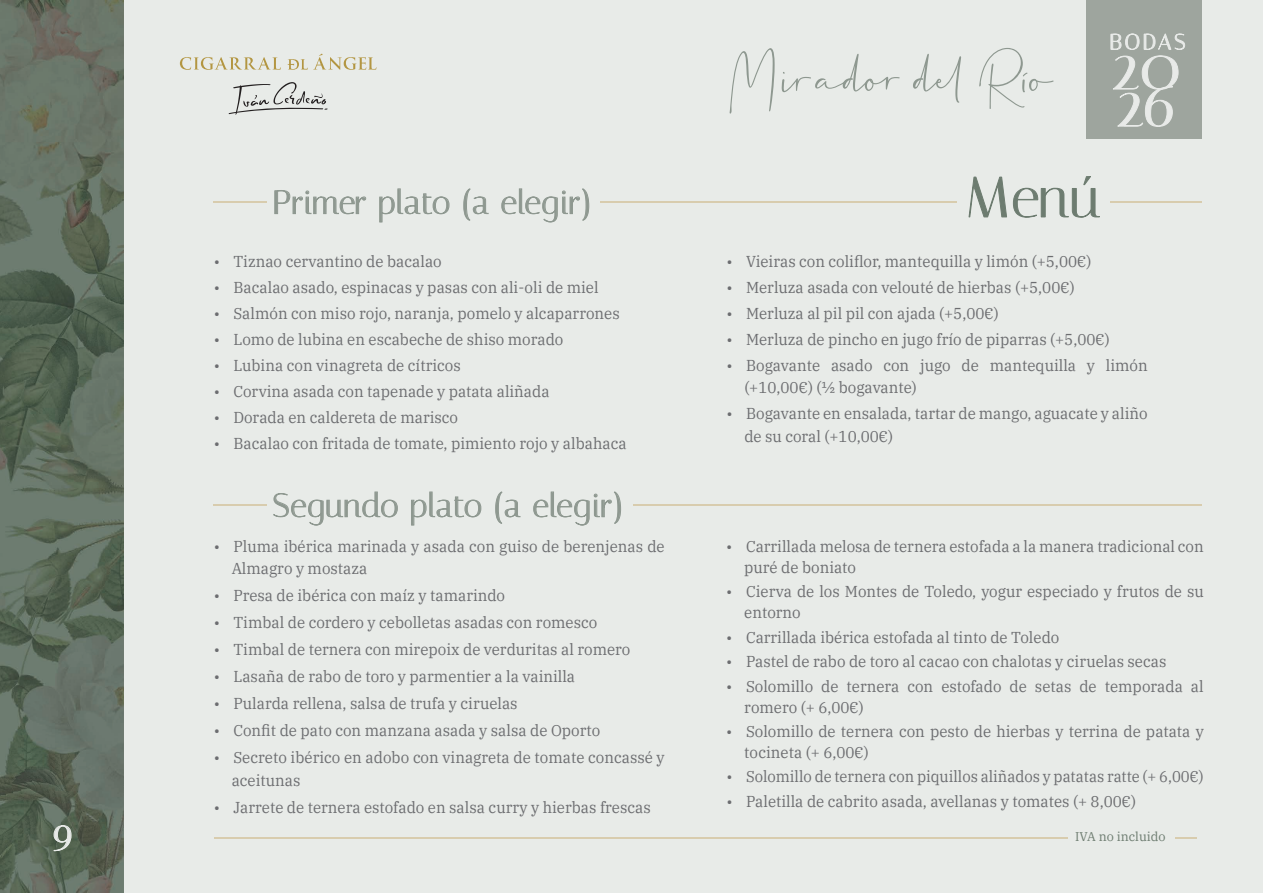
<style>
.page{position:relative;width:1263px;height:893px;background:#e8ebe8}
.page>*{position:absolute;margin:0;border:0;box-sizing:border-box;transform-origin:0 0}
.t1{font:56.85px "Italiana";color:#6d7c70}
.t2{font:41.4px "Italiana";color:#e8eae8}
.t3{font:33px "Italiana";letter-spacing:.02em;color:#8e9890}
.t4{font:15.75px/22.5px "IBM Plex Serif";color:#6c6d70;scale:.96 1}
.t5{font:15.75px "IBM Plex Serif";color:#6c6d70;scale:.94 1}
.t6{font:12.6px "IBM Plex Serif";color:#6d7c70}
</style>
<div class="page">
<img style="left:0;top:0;width:124px;height:893px">
<svg style="left:53px;top:825px;width:19px;height:26px"></svg>
<svg style="left:288px;top:54px;width:88px;height:16px"></svg>
<svg style="left:180px;top:57px;width:101px;height:13px"></svg>
<svg style="left:228px;top:82px;width:100px;height:33px"></svg>
<div style="left:1086px;top:0;width:116px;height:139px;background:#9ea59e"></div>
<svg style="left:1110px;top:33px;width:75px;height:94px"></svg>
<svg style="left:969px;top:177px;width:38px;height:40px"></svg>
<svg style="left:1013px;top:176px;width:87px;height:41px"></svg>
<hr style="left:1110px;top:201px;width:91px;height:2px;background:#d8ccae">
<hr style="left:213px;top:201px;width:54px;height:2px;background:#d8ccae">
<hr style="left:601px;top:201px;width:356px;height:2px;background:#d8ccae">
<svg style="left:274px;top:190px;width:92px;height:24px"></svg>
<svg style="left:379px;top:188px;width:70px;height:34px"></svg>
<svg style="left:463px;top:188px;width:25px;height:33px"></svg>
<svg style="left:501px;top:188px;width:88px;height:34px"></svg>
<hr style="left:213px;top:504px;width:54px;height:2px;background:#d8ccae">
<hr style="left:633px;top:504px;width:569px;height:2px;background:#d8ccae">
<svg style="left:273px;top:492px;width:125px;height:33px"></svg>
<svg style="left:411px;top:492px;width:70px;height:33px"></svg>
<svg style="left:495px;top:491px;width:25px;height:33px"></svg>
<svg style="left:533px;top:491px;width:88px;height:34px"></svg>
<hr style="left:214px;top:837px;width:854px;height:2px;background:#d8ccae">
<hr style="left:1176px;top:837px;width:21px;height:2px;background:#d8ccae">
<svg style="left:730px;top:48px;width:45px;height:66px"></svg>
<svg style="left:782px;top:54px;width:118px;height:38px"></svg>
<svg style="left:913px;top:54px;width:48px;height:49px"></svg>
<svg style="left:979px;top:48px;width:74px;height:61px"></svg>
<h2 class="t2" style="left:52px;top:808px;width:22px">9</h2>
<h3 class="t3" style="left:273px;top:183px;width:320px">Primer plato (a elegir)</h3>
<p class="t4" style="left:214px;top:249px;width:239px">• Tiznao cervantino de bacalao</p>
<p class="t4" style="left:214px;top:275px;width:402px">• Bacalao asado, espinacas y pasas con ali-oli de miel</p>
<p class="t4" style="left:214px;top:301px;width:424px">• Salmón con miso rojo, naranja, pomelo y alcaparrones</p>
<p class="t4" style="left:214px;top:326px;width:366px">• Lomo de lubina en escabeche de shiso morado</p>
<p class="t4" style="left:214px;top:352px;width:259px">• Lubina con vinagreta de cítricos</p>
<p class="t4" style="left:214px;top:378px;width:351px">• Corvina asada con tapenade y patata aliñada</p>
<p class="t4" style="left:214px;top:404px;width:256px">• Dorada en caldereta de marisco</p>
<p class="t4" style="left:214px;top:430px;width:432px">• Bacalao con fritada de tomate, pimiento rojo y albahaca</p>
<h3 class="t3" style="left:273px;top:486px;width:352px">Segundo plato (a elegir)</h3>
<p class="t4" style="left:232px;top:534px;width:452px;text-indent:-18px">• Pluma ibérica marinada y asada con guiso de berenjenas de<br>Almagro y mostaza</p>
<p class="t4" style="left:214px;top:583px;width:305px">• Presa de ibérica con maíz y tamarindo</p>
<p class="t4" style="left:214px;top:610px;width:401px">• Timbal de cordero y cebolletas asadas con romesco</p>
<p class="t4" style="left:214px;top:637px;width:436px">• Timbal de ternera con mirepoix de verduritas al romero</p>
<p class="t4" style="left:214px;top:664px;width:378px">• Lasaña de rabo de toro y parmentier a la vainilla</p>
<p class="t4" style="left:214px;top:691px;width:318px">• Pularda rellena, salsa de trufa y ciruelas</p>
<p class="t4" style="left:214px;top:718px;width:404px">• Confit de pato con manzana asada y salsa de Oporto</p>
<p class="t4" style="left:232px;top:745px;width:452px;text-indent:-18px">• Secreto ibérico en adobo con vinagreta de tomate concassé y aceitunas</p>
<p class="t4" style="left:214px;top:795px;width:457px">• Jarrete de ternera estofado en salsa curry y hierbas frescas</p>
<h1 class="t1" style="left:965px;top:164px;width:136px">Menú</h1>
<p class="t4" style="left:726px;top:249px;width:382px">• Vieiras con coliflor, mantequilla y limón (+5,00€)</p>
<p class="t4" style="left:726px;top:275px;width:364px">• Merluza asada con velouté de hierbas (+5,00€)</p>
<p class="t4" style="left:726px;top:301px;width:285px">• Merluza al pil pil con ajada (+5,00€)</p>
<p class="t4" style="left:726px;top:327px;width:401px">• Merluza de pincho en jugo frío de piparras (+5,00€)</p>
<p class="t4" style="left:744px;top:352px;width:422px;text-indent:-18px">• Bogavante asado con jugo de mantequilla y limón (+10,00€) (¹⁄₂ bogavante)</p>
<p class="t4" style="left:744px;top:401px;width:422px;text-indent:-18px">• Bogavante en ensalada, tartar de mango, aguacate y aliño de su coral (+10,00€)</p>
<p class="t4" style="left:744px;top:534px;width:480px;line-height:21px;text-indent:-18px">• Carrillada melosa de ternera estofada a la manera tradicional con puré de boniato</p>
<p class="t4" style="left:744px;top:580px;width:480px;line-height:21px;text-indent:-18px">• Cierva de los Montes de Toledo, yogur especiado y frutos de su entorno</p>
<p class="t4" style="left:726px;top:624px;width:348px">• Carrillada ibérica estofada al tinto de Toledo</p>
<p class="t4" style="left:726px;top:649px;width:460px">• Pastel de rabo de toro al cacao con chalotas y ciruelas secas</p>
<p class="t4" style="left:744px;top:674px;width:480px;line-height:21px;text-indent:-18px">• Solomillo de ternera con estofado de setas de temporada al romero (+ 6,00€)</p>
<p class="t4" style="left:744px;top:719px;width:480px;line-height:21px;text-indent:-18px">• Solomillo de ternera con pesto de hierbas y terrina de patata y tocineta (+ 6,00€)</p>
<p class="t5" style="left:726px;top:765px;width:509px">• Solomillo de ternera con piquillos aliñados y patatas ratte (+ 6,00€)</p>
<p class="t4" style="left:726px;top:789px;width:428px">• Paletilla de cabrito asada, avellanas y tomates (+ 8,00€)</p>
<p class="t6" style="left:1075px;top:827px;width:92px">IVA no incluido</p>
</div>
